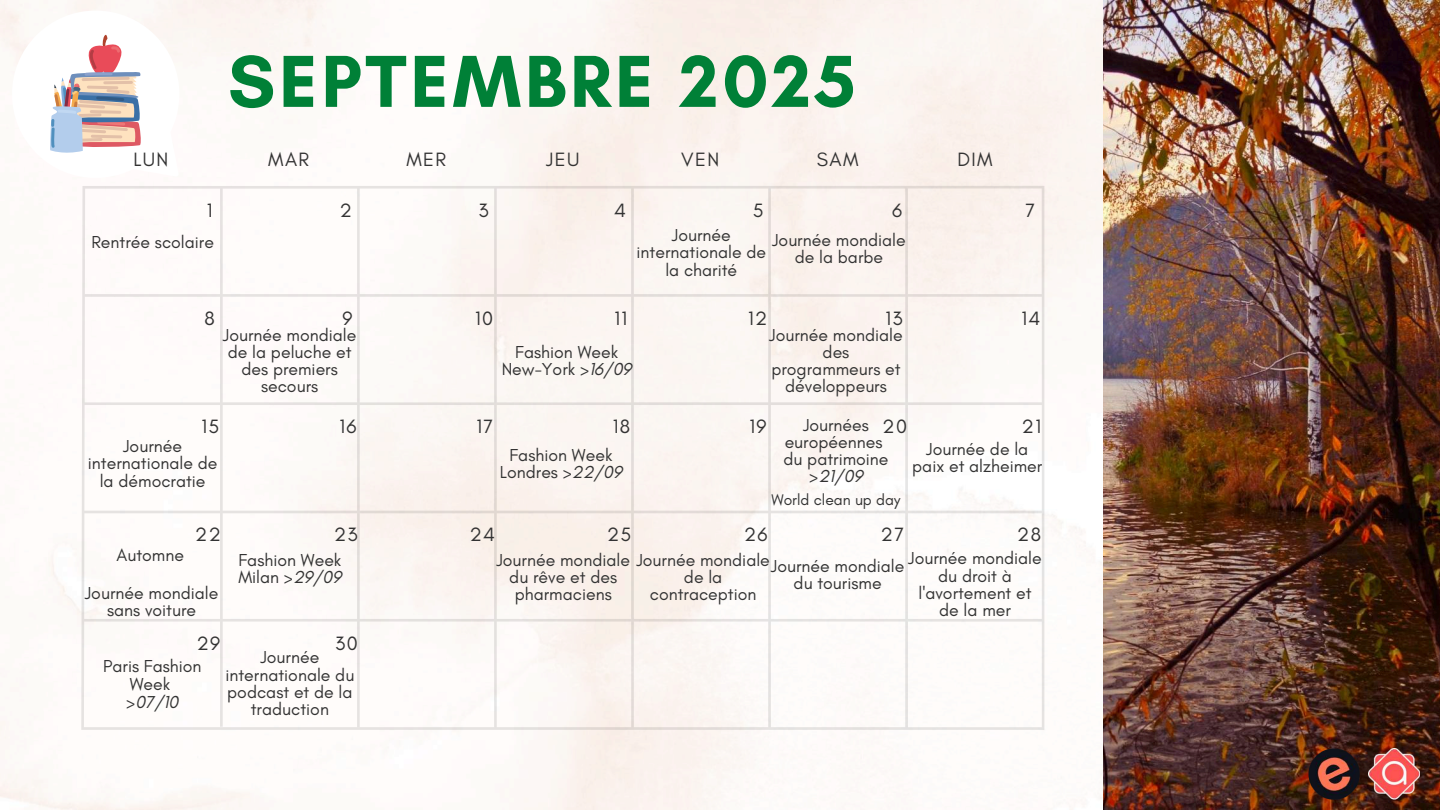
<style>
.page{position:relative;width:1440px;height:810px;background:#fff}
.page>*{position:absolute;margin:0;border:0;box-sizing:border-box;transform-origin:0 0}
.t1{font:700 75px "Glacial Indifference";letter-spacing:.05em;color:#008037}
.t2{font:19.7px "Glacial Indifference";letter-spacing:.07em;color:#333}
.t3{font:17.7px/17.2px "Glacial Indifference";color:#333;text-align:center}
.t4{font:italic 17.7px "Glacial Indifference";color:#333}
.t5{font:15.7px "Glacial Indifference";color:#333}
.s1{font-style:italic}
</style>
<div class="page">
<img style="left:1103px;top:0;width:337px;height:810px">
<img style="left:1308px;top:748px;width:51px;height:51px">
<img style="left:1369px;top:748px;width:51px;height:51px">
<svg style="left:81px;top:186px;width:963px;height:544px"></svg>
<svg style="left:12px;top:11px;width:167px;height:167px"></svg>
<h1 class="t1" style="left:228px;top:36px;width:629px">SEPTEMBRE 2025</h1>
<p class="t2" style="left:134px;top:147px;width:36px">LUN</p>
<p class="t2" style="left:268px;top:147px;width:42px">MAR</p>
<p class="t2" style="left:406px;top:147px;width:41px">MER</p>
<p class="t2" style="left:546px;top:147px;width:35px">JEU</p>
<p class="t2" style="left:681px;top:147px;width:39px">VEN</p>
<p class="t2" style="left:817px;top:147px;width:43px">SAM</p>
<p class="t2" style="left:957px;top:147px;width:37px">DIM</p>
<p class="t2" style="left:207px;top:198px;width:7px">1</p>
<p class="t2" style="left:340px;top:198px;width:14px">2</p>
<p class="t2" style="left:479px;top:198px;width:12px">3</p>
<p class="t2" style="left:614px;top:198px;width:13px">4</p>
<p class="t2" style="left:753px;top:198px;width:12px">5</p>
<p class="t2" style="left:892px;top:198px;width:12px">6</p>
<p class="t3" style="left:637px;top:226px;width:131px">Journée internationale de la charité</p>
<p class="t3" style="left:91px;top:233px;width:124px">Rentrée scolaire</p>
<p class="t3" style="left:772px;top:231px;width:135px">Journée mondiale de la barbe</p>
<p class="t2" style="left:1025px;top:198px;width:11px">7</p>
<p class="t2" style="left:205px;top:306px;width:12px">8</p>
<p class="t2" style="left:343px;top:306px;width:12px">9</p>
<p class="t2" style="left:475px;top:306px;width:20px">10</p>
<p class="t2" style="left:615px;top:306px;width:14px">11</p>
<p class="t2" style="left:748px;top:306px;width:21px">12</p>
<p class="t2" style="left:886px;top:306px;width:19px">13</p>
<p class="t2" style="left:1021px;top:306px;width:20px">14</p>
<p class="t3" style="left:223px;top:326px;width:135px">Journée mondiale de la peluche et des premiers secours</p>
<p class="t3" style="left:769px;top:326px;width:135px">Journée mondiale des programmeurs et développeurs</p>
<p class="t3" style="left:502px;top:343px;width:131px">Fashion Week<br>New-York <span class="s1">&gt;16/09</span></p>
<p class="t3" style="left:783px;top:416px;width:107px">Journées européennes du patrimoine</p>
<p class="t4" style="left:809px;top:466px;width:55px">&gt;21/09</p>
<p class="t2" style="left:201px;top:414px;width:19px">15</p>
<p class="t2" style="left:340px;top:414px;width:19px">16</p>
<p class="t2" style="left:476px;top:414px;width:18px">17</p>
<p class="t2" style="left:613px;top:414px;width:19px">18</p>
<p class="t2" style="left:750px;top:414px;width:19px">19</p>
<p class="t2" style="left:883px;top:414px;width:26px">20</p>
<p class="t2" style="left:1022px;top:414px;width:21px">21</p>
<p class="t3" style="left:88px;top:437px;width:131px">Journée internationale de la démocratie</p>
<p class="t3" style="left:912px;top:440px;width:132px">Journée de la paix et alzheimer</p>
<p class="t3" style="left:500px;top:446px;width:124px">Fashion Week<br>Londres <span class="s1">&gt;22/09</span></p>
<p class="t5" style="left:771px;top:490px;width:131px">World clean up day</p>
<p class="t2" style="left:195px;top:523px;width:27px">22</p>
<p class="t2" style="left:334px;top:523px;width:25px">23</p>
<p class="t2" style="left:470px;top:523px;width:27px">24</p>
<p class="t2" style="left:607px;top:523px;width:26px">25</p>
<p class="t2" style="left:744px;top:523px;width:25px">26</p>
<p class="t2" style="left:881px;top:523px;width:25px">27</p>
<p class="t2" style="left:1017px;top:523px;width:25px">28</p>
<p class="t3" style="left:117px;top:547px;width:69px">Automne</p>
<p class="t3" style="left:85px;top:584px;width:135px">Journée mondiale sans voiture</p>
<p class="t3" style="left:238px;top:551px;width:104px;text-align:left">Fashion Week<br>Milan <span class="s1">&gt;29/09</span></p>
<p class="t2" style="left:197px;top:631px;width:25px">29</p>
<p class="t2" style="left:335px;top:631px;width:24px">30</p>
<p class="t3" style="left:225px;top:649px;width:130px">Journée internationale du podcast et de la traduction</p>
<p class="t3" style="left:103px;top:656px;width:100px;line-height:18px">Paris Fashion<br>Week</p>
<p class="t4" style="left:126px;top:691px;width:54px">&gt;07/10</p>
<p class="t3" style="left:771px;top:557px;width:135px">Journée mondiale du tourisme</p>
<p class="t3" style="left:908px;top:550px;width:135px">Journée mondiale du droit à l'avortement et de la mer</p>
<p class="t3" style="left:497px;top:551px;width:275px">Journée mondiale Journée mondiale</p>
<p class="t3" style="left:509px;top:568px;width:109px">du rêve et des</p>
<p class="t3" style="left:515px;top:586px;width:99px">pharmaciens</p>
<p class="t3" style="left:650px;top:568px;width:108px">de la contraception</p>
</div>
